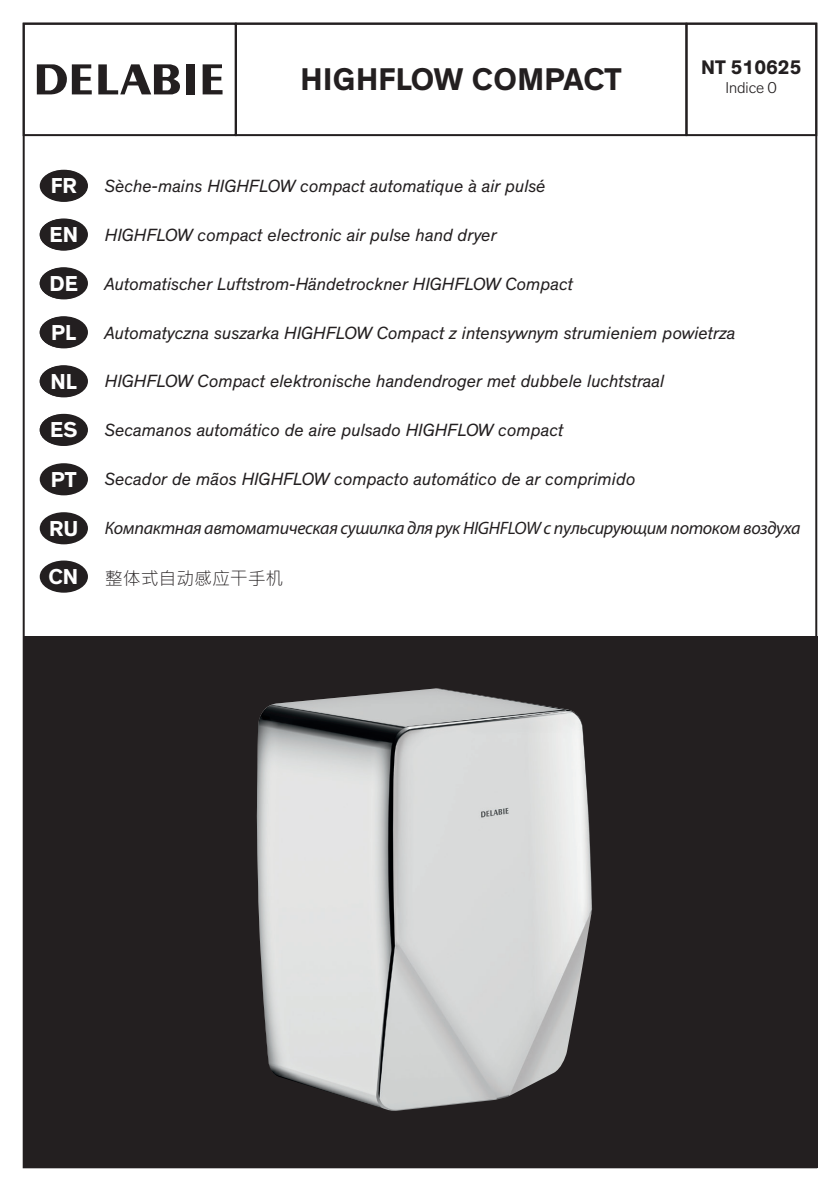
<style>
.page{position:relative;width:840px;height:1191px;background:#fff}
.page>*{position:absolute;margin:0;border:0;box-sizing:border-box;transform-origin:0 0}
.t1{font:700 32px "Theinhardt";letter-spacing:.015em;color:#231f20}
.t2{font:700 22px "Theinhardt";color:#fff}
.t3{font:700 20px "Theinhardt";color:#231f20}
.texte_puces{font:italic 18px "Theinhardt";color:#231f20}
.texte_puces-2{font:italic 18px "Myriad Pro";letter-spacing:-.02em;color:#231f20}
.texte_puces-3{font:18px "Microsoft Jheng Hei UI Light";letter-spacing:-.01em;color:#231f20}
.t4{font:300 16px "Theinhardt";color:#231f20}
</style>
<div class="page">
<div style="left:23px;top:636px;width:793px;height:532px;background:#231f20"></div>
<img style="left:256px;top:688px;width:335px;height:423px">
<div style="left:23px;top:23px;width:213px;height:113px;border:2px solid #231f20"></div>
<div style="left:235px;top:23px;width:452px;height:113px;border:2px solid #231f20"></div>
<div style="left:685px;top:23px;width:131px;height:113px;border:2px solid #231f20"></div>
<svg style="left:37px;top:64px;width:55px;height:30px"></svg>
<svg style="left:98px;top:64px;width:82px;height:30px"></svg>
<div style="left:186px;top:64px;width:9px;height:30px;background:#231f20"></div>
<svg style="left:202px;top:64px;width:20px;height:30px"></svg>
<div style="left:40px;top:512px;width:48px;height:32px;background:#231f20;border-radius:50%"></div>
<div style="left:40px;top:560px;width:48px;height:32px;background:#231f20;border-radius:50%"></div>
<div style="left:40px;top:463px;width:48px;height:32px;background:#231f20;border-radius:50%"></div>
<div style="left:40px;top:268px;width:47px;height:31px;background:#2d292a;border-radius:50%"></div>
<div style="left:40px;top:267px;width:48px;height:32px;background:#231f20;border-radius:50%"></div>
<div style="left:40px;top:170px;width:47px;height:31px;background:#585556;border-radius:50%"></div>
<div style="left:40px;top:170px;width:48px;height:32px;background:#231f20;border-radius:50%"></div>
<div style="left:40px;top:218px;width:48px;height:33px;background:#231f20;border-radius:50%"></div>
<div style="left:40px;top:317px;width:47px;height:31px;background:#2e2a2b;border-radius:50%"></div>
<div style="left:40px;top:316px;width:48px;height:32px;background:#231f20;border-radius:50%"></div>
<div style="left:40px;top:366px;width:47px;height:31px;background:#2e2a2b;border-radius:50%"></div>
<div style="left:40px;top:365px;width:48px;height:32px;background:#231f20;border-radius:50%"></div>
<div style="left:40px;top:414px;width:48px;height:32px;background:#231f20;border-radius:50%"></div>
<p class="t1" style="left:300px;top:60px;width:322px">HIGHFLOW COMPACT</p>
<p class="t3" style="left:700px;top:55px;width:102px">NT 510625</p>
<p class="t4" style="left:725px;top:78px;width:53px">Indice 0</p>
<p class="t2" style="left:51px;top:172px;width:28px">FR</p>
<p class="t2" style="left:49px;top:221px;width:30px">EN</p>
<p class="t2" style="left:49px;top:270px;width:30px">DE</p>
<p class="t2" style="left:50px;top:319px;width:27px">PL</p>
<p class="t2" style="left:50px;top:368px;width:28px">NL</p>
<p class="t2" style="left:50px;top:416px;width:28px">NL</p>
<p class="t2" style="left:50px;top:416px;width:29px">ES</p>
<p class="t2" style="left:51px;top:466px;width:27px">PT</p>
<p class="t2" style="left:49px;top:515px;width:31px">RU</p>
<p class="t2" style="left:48px;top:563px;width:31px">CN</p>
<p class="texte_puces" style="left:105px;top:175px;width:442px">Sèche-mains HIGHFLOW compact automatique à air pulsé</p>
<p class="texte_puces" style="left:105px;top:224px;width:393px">HIGHFLOW compact electronic air pulse hand dryer</p>
<p class="texte_puces" style="left:105px;top:273px;width:469px">Automatischer Luftstrom-Händetrockner HIGHFLOW Compact</p>
<p class="texte_puces" style="left:105px;top:322px;width:631px">Automatyczna suszarka HIGHFLOW Compact z intensywnym strumieniem powietrza</p>
<p class="texte_puces" style="left:105px;top:371px;width:560px">HIGHFLOW Compact elektronische handendroger met dubbele luchtstraal</p>
<p class="texte_puces" style="left:105px;top:420px;width:459px">Secamanos automático de aire pulsado HIGHFLOW compact</p>
<p class="texte_puces" style="left:105px;top:468px;width:531px">Secador de mãos HIGHFLOW compacto automático de ar comprimido</p>
<p class="texte_puces-2" style="left:105px;top:517px;width:696px">Компактная автоматическая сушилка для рук HIGHFLOW с пульсирующим потоком воздуха</p>
<p class="texte_puces-3" style="left:105px;top:567px;width:180px">整体式自动感应干手机</p>
</div>
